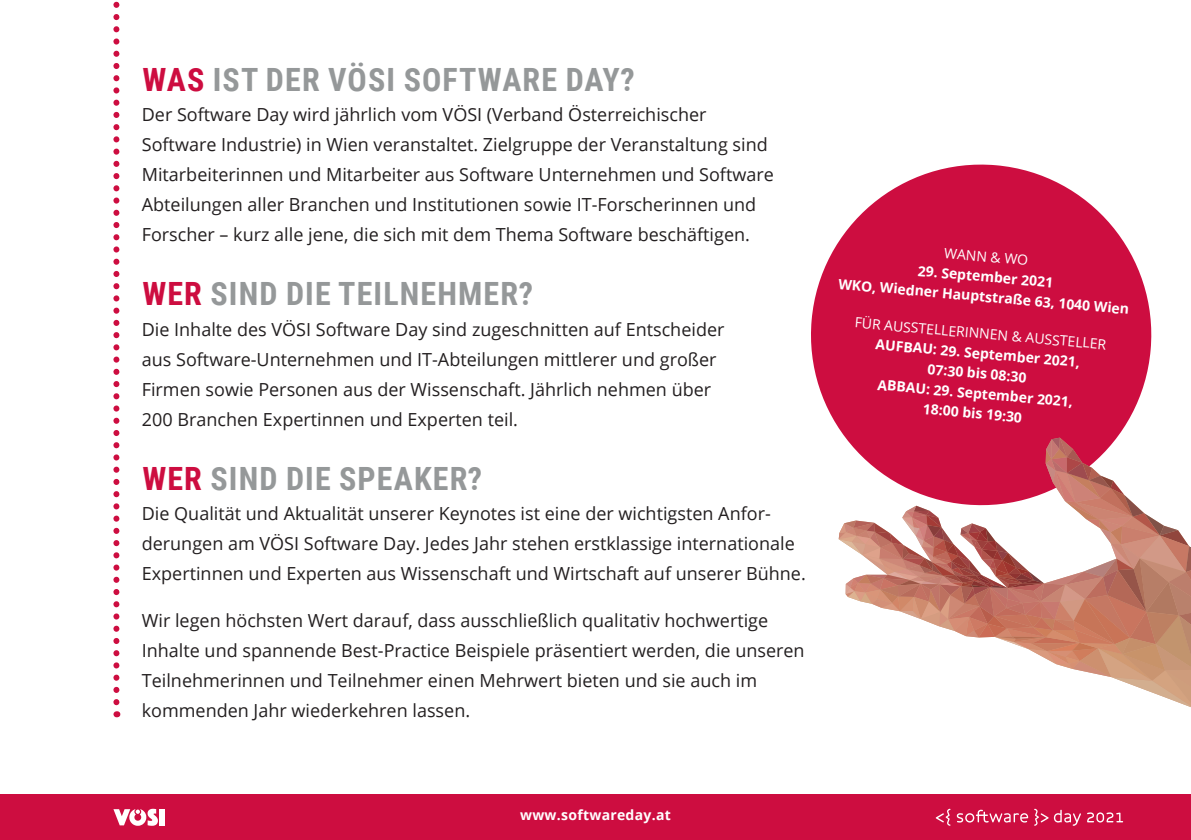
<style>
.page{position:relative;width:1191px;height:840px;background:#fff}
.page>*{position:absolute;margin:0;border:0;box-sizing:border-box;transform-origin:0 0}
.SL2{font:700 32px "Roboto Condensed";letter-spacing:.035em;color:#959899}
.FLIESS{font:18px/30px "Open Sans";color:#231f20}
.KLEIN{font:700 14px/20px "Open Sans";letter-spacing:.02em;color:#fff;text-align:center}
.KLEIN-2{font:14px "Open Sans";color:#fff}
.s1{color:#cd0d40}
.s2{font-weight:400}
</style>
<div class="page">
<svg style="left:811px;top:164px;width:341px;height:273px;fill:#cd0d40"></svg>
<svg style="left:838px;top:437px;width:353px;height:269px"></svg>
<svg style="left:113px;top:1px;width:6px;height:700px"></svg>
<div style="left:0;top:794px;width:1191px;height:45px;background:#cd0d40"></div>
<svg style="left:935px;top:808px;width:113px;height:17px"></svg>
<svg style="left:1054px;top:809px;width:27px;height:16px"></svg>
<svg style="left:1087px;top:812px;width:36px;height:10px"></svg>
<div style="left:160px;top:808px;width:5px;height:16px;background:#fff"></div>
<svg style="left:113px;top:808px;width:45px;height:17px"></svg>
<p class="SL2" style="left:142px;top:57px;width:494px"><span class="s1">WAS</span> IST DER VÖSI SOFTWARE DAY?</p>
<p class="FLIESS" style="left:142px;top:99px;width:633px">Der Software Day wird jährlich vom VÖSI (Verband Österreichischer Software Industrie) in Wien veranstaltet. Zielgruppe der Veranstaltung sind Mitarbeiterinnen und Mitarbeiter aus Software Unternehmen und Software Abteilungen aller Branchen und Institutionen sowie IT-Forscherinnen und Forscher – kurz alle jene, die sich mit dem Thema Software beschäftigen.</p>
<p class="SL2" style="left:142px;top:271px;width:392px"><span class="s1">WER</span> SIND DIE TEILNEHMER?</p>
<p class="FLIESS" style="left:142px;top:313px;width:584px">Die Inhalte des VÖSI Software Day sind zugeschnitten auf Entscheider aus Software-Unternehmen und IT-Abteilungen mittlerer und großer Firmen sowie Personen aus der Wissenschaft. Jährlich nehmen über 200 Branchen Expertinnen und Experten teil.</p>
<p class="SL2" style="left:142px;top:456px;width:341px"><span class="s1">WER</span> SIND DIE SPEAKER?</p>
<p class="FLIESS" style="left:142px;top:497px;width:665px">Die Qualität und Aktualität unserer Keynotes ist eine der wichtigsten Anfor&shy;derungen am VÖSI Software Day. Jedes Jahr stehen erstklassige internationale<br>Expertinnen und Experten aus Wissenschaft und Wirtschaft auf unserer Bühne.</p>
<p class="FLIESS" style="left:142px;top:605px;width:664px">Wir legen höchsten Wert darauf, dass ausschließlich qualitativ hochwertige Inhalte und spannende Best-Practice Beispiele präsentiert werden, die unseren Teilnehmerinnen und Teilnehmer einen Mehrwert bieten und sie auch im kommenden Jahr wiederkehren lassen.</p>
<p class="KLEIN-2" style="left:945px;top:243px;width:86px;rotate:5deg">WANN &amp; WO</p>
<p class="KLEIN" style="left:841px;top:253px;width:293px;rotate:5deg">29. September 2021<br>WKO, Wiedner Hauptstraße 63, 1040 Wien</p>
<p class="KLEIN" style="left:855px;top:312px;width:254px;rotate:5deg"><span class="s2">FÜR AUSSTELLERINNEN &amp; AUSSTELLER<br></span>AUFBAU: 29. September 2021,<br>07:30 bis 08:30<br>ABBAU: 29. September 2021,<br>18:00 bis 19:30</p>
<p class="KLEIN" style="left:520px;top:804px;width:152px">www.softwareday.at</p>
</div>
